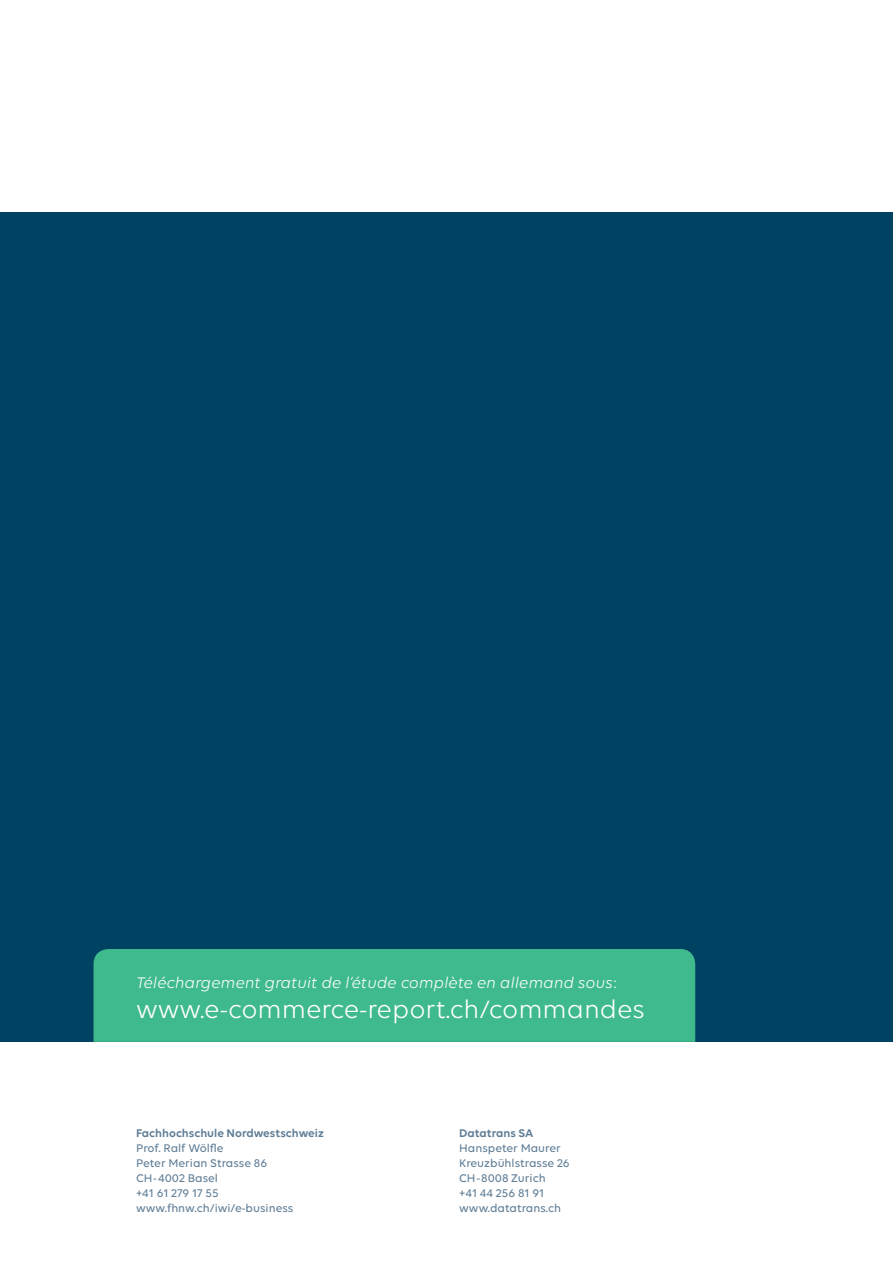
<style>
.page{position:relative;width:893px;height:1263px;background:#fff}
.page>*{position:absolute;margin:0;border:0;box-sizing:border-box;transform-origin:0 0}
.t1{font:27px "Volte";color:#fff}
.t2{font:italic 16.5px "Volte";color:#fff}
.t3{font:500 12px/15px "Volte";color:#5e7d96}
.t4{font:600 12px "Volte";color:#5e7d96}
.s1{font-style:normal}
</style>
<div class="page">
<div style="left:0;top:213px;width:893px;height:829px;background:#004261"></div>
<div style="left:94px;top:949px;width:601px;height:93px;background:#3fba8d"></div>
<h2 class="t2" style="left:136px;top:973px;width:482px">Téléchargement gratuit de l‘étude complète en allemand sous<span class="s1">:</span></h2>
<h1 class="t1" style="left:136px;top:993px;width:510px">www.e-commerce-report.ch/commandes</h1>
<p class="t4" style="left:136px;top:1126px;width:189px">Fachhochschule Nordwestschweiz</p>
<p class="t3" style="left:136px;top:1140px;width:159px">Prof. Ralf Wölfle<br>Peter Merian Strasse 86<br>CH-4002 Basel<br>+41 61 279 17 55 www.fhnw.ch/iwi/e-business</p>
<p class="t4" style="left:459px;top:1126px;width:76px">Datatrans SA</p>
<p class="t3" style="left:459px;top:1140px;width:112px">Hanspeter Maurer<br>Kreuzbühlstrasse 26<br>CH-8008 Zurich<br>+41 44 256 81 91 www.datatrans.ch</p>
</div>
